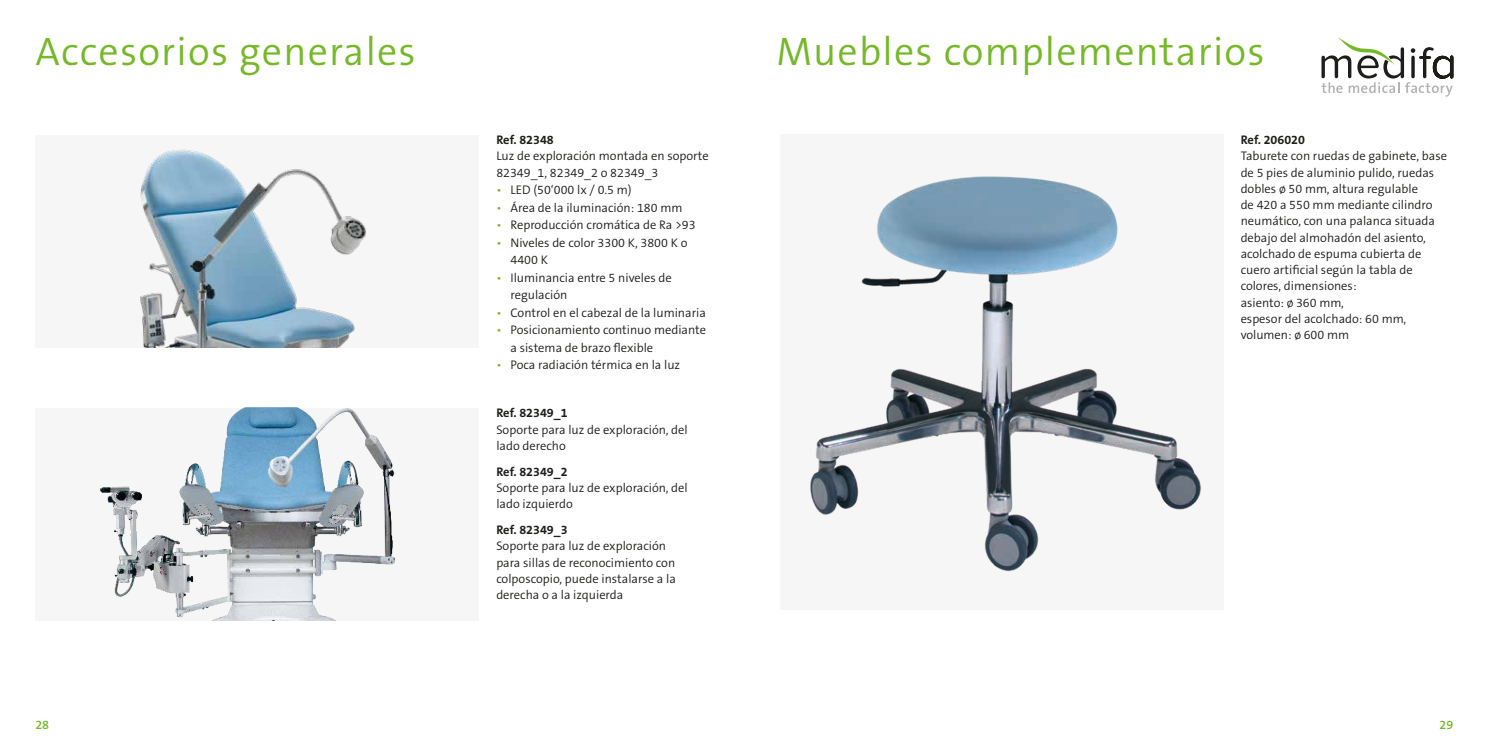
<style>
.page{position:relative;width:1489px;height:745px;background:#fff}
.page>*{position:absolute;margin:0;border:0;box-sizing:border-box;transform-origin:0 0}
.t1{font:300 40px "The Sans B W4";letter-spacing:.03em;color:#76b82a}
.t2{font:300 12.5px/16.2px "The Sans B W4";color:#1d1d1b}
.t3{font:700 12.5px "The Sans B W7";color:#1d1d1b}
.t4{font:600 12.5px "The Sans B W6";color:#76b82a}
.s1{color:#76b82a}
</style>
<div class="page">
<svg style="left:1321px;top:37px;width:132px;height:60px"></svg>
<div style="left:35px;top:135px;width:443px;height:212px;background:#f6f6f6"></div>
<img style="left:140px;top:150px;width:226px;height:197px">
<img style="left:810px;top:176px;width:392px;height:396px">
<div style="left:35px;top:407px;width:443px;height:213px;background:#f6f6f6"></div>
<img style="left:100px;top:407px;width:295px;height:213px">
<h1 class="t1" style="left:35px;top:26px;width:382px">Accesorios generales</h1>
<h1 class="t1" style="left:776px;top:26px;width:489px">Muebles complementarios</h1>
<p class="t3" style="left:496px;top:132px;width:59px">Ref. 82348</p>
<p class="t2" style="left:496px;top:148px;width:214px">Luz de exploración montada en soporte<br>82349_1, 82349_2 o 82349_3</p>
<p class="t2" style="left:496px;top:182px;width:137px"><span class="s1">•</span> LED (50‘000 lx / 0.5 m)</p>
<p class="t2" style="left:496px;top:199px;width:188px"><span class="s1">•</span> Área de la iluminación: 180 mm</p>
<p class="t2" style="left:496px;top:217px;width:201px"><span class="s1">•</span> Reproducción cromática de Ra &gt;93</p>
<p class="t2" style="left:510px;top:233px;width:178px;line-height:17.5px;text-indent:-14px"><span class="s1">•</span> Niveles de color 3300 K, 3800 K o<br>4400 K</p>
<p class="t2" style="left:510px;top:268px;width:163px;line-height:17.5px;text-indent:-14px"><span class="s1">•</span> Iluminancia entre 5 niveles de regulación</p>
<p class="t2" style="left:496px;top:304px;width:211px"><span class="s1">•</span> Control en el cabezal de la luminaria</p>
<p class="t2" style="left:510px;top:321px;width:197px;line-height:17.5px;text-indent:-14px"><span class="s1">•</span> Posicionamiento continuo mediante a sistema de brazo flexible</p>
<p class="t2" style="left:496px;top:357px;width:185px"><span class="s1">•</span> Poca radiación térmica en la luz</p>
<p class="t3" style="left:496px;top:404px;width:73px">Ref. 82349_1</p>
<p class="t2" style="left:496px;top:421px;width:193px">Soporte para luz de exploración, del lado derecho</p>
<p class="t3" style="left:496px;top:463px;width:73px">Ref. 82349_2</p>
<p class="t2" style="left:496px;top:479px;width:193px">Soporte para luz de exploración, del lado izquierdo</p>
<p class="t3" style="left:496px;top:521px;width:73px">Ref. 82349_3</p>
<p class="t2" style="left:496px;top:537px;width:181px">Soporte para luz de exploración para sillas de reconocimiento con colposcopio, puede instalarse a la derecha o a la izquierda</p>
<p class="t3" style="left:1240px;top:132px;width:66px">Ref. 206020</p>
<p class="t2" style="left:1240px;top:148px;width:208px">Taburete con ruedas de gabinete, base de 5 pies de aluminio pulido, ruedas dobles ø 50 mm, altura regulable<br>de 420 a 550 mm mediante cilindro neumático, con una palanca situada debajo del almohadón del asiento, acolchado de espuma cubierta de cuero artificial según la tabla de colores, dimensiones:<br>asiento: ø 360 mm,<br>espesor del acolchado: 60 mm, volumen: ø 600 mm</p>
<p class="t4" style="left:35px;top:716px;width:15px">28</p>
<p class="t4" style="left:1439px;top:716px;width:15px">29</p>
</div>
